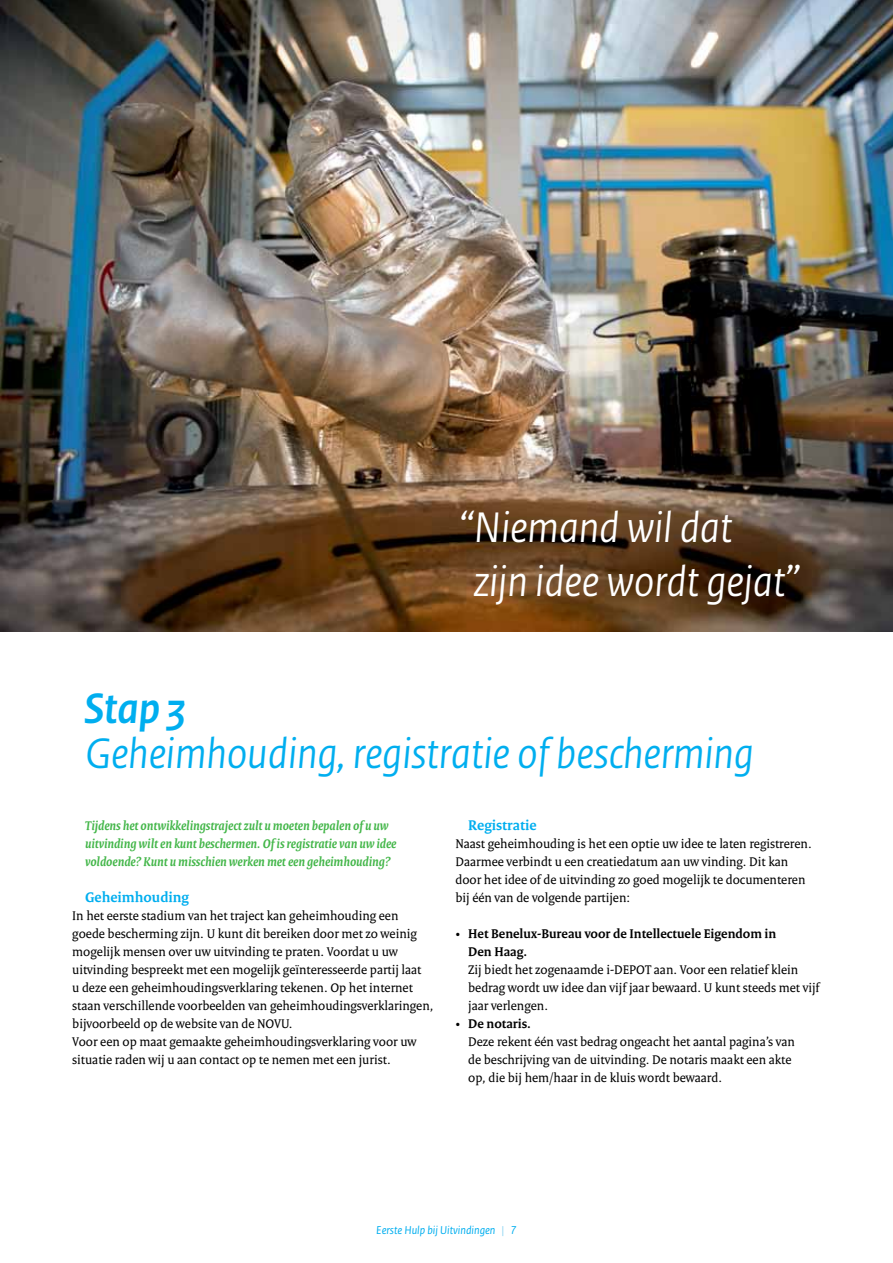
<style>
.page{position:relative;width:893px;height:1263px;background:#fff}
.page>*{position:absolute;margin:0;border:0;box-sizing:border-box;transform-origin:0 0}
.t1{font:italic 45px "Rijksoverheid Sans Heading";color:#00aeef}
.t2{font:italic 45px/54px "Rijksoverheid Sans Heading";color:#fff}
.t3{font:italic 700 45px "Rijksoverheid Sans Heading";color:#00aeef}
.t4{font:700 15px "Rijksoverheid Serif";color:#00aeef}
.t5{font:13.5px/18px "Rijksoverheid Serif";color:#000}
.t6{font:italic 700 13.5px/18px "Rijksoverheid Serif";color:#43b649}
.t7{font:700 13.5px/18px "Rijksoverheid Serif";color:#000}
.t8{font:italic 12px "Rijksoverheid Sans Text";color:#00aeef}
.s1{font-weight:400}
.s2{font-weight:700}
.s3{color:#7dcef1}
</style>
<div class="page">
<img style="left:0;top:0;width:893px;height:632px">
<h1 class="t2" style="left:474px;top:501px;width:328px;text-indent:-15px">“Niemand wil dat<br>zijn idee wordt gejat”</h1>
<h1 class="t3" style="left:85px;top:683px;width:103px">Stap 3</h1>
<h1 class="t1" style="left:85px;top:728px;width:670px">Geheimhouding, registratie of bescherming</h1>
<p class="t6" style="left:85px;top:816px;width:313px">Tijdens het ontwikkelingstraject zult u moeten bepalen of u uw uitvinding wilt en kunt beschermen. Of is registratie van uw idee voldoende? Kunt u misschien werken met een geheimhouding?</p>
<p class="t4" style="left:85px;top:888px;width:105px">Geheimhouding</p>
<p class="t5" style="left:72px;top:906px;width:363px">In het eerste stadium van het traject kan geheimhouding een goede bescherming zijn. U kunt dit bereiken door met zo weinig mogelijk mensen over uw uitvinding te praten. Voordat u uw uitvinding bespreekt met een mogelijk geïnteresseerde partij laat<br>u deze een geheimhoudingsverklaring tekenen. Op het internet staan verschillende voorbeelden van geheimhoudingsverklaringen, bijvoorbeeld op de website van de NOVU.<br>Voor een op maat gemaakte geheimhoudingsverklaring voor uw situatie raden wij u aan contact op te nemen met een jurist.</p>
<p class="t4" style="left:468px;top:816px;width:70px">Registratie</p>
<p class="t5" style="left:455px;top:834px;width:358px">Naast geheimhouding is het een optie uw idee te laten registreren.<br>Daarmee verbindt u een creatiedatum aan uw vinding. Dit kan door het idee of de uitvinding zo goed mogelijk te documenteren bij één van de volgende partijen:</p>
<p class="t7" style="left:468px;top:924px;width:310px;text-indent:-13px"><span class="s1">•</span> Het Benelux-Bureau voor de Intellectuele Eigendom in<br>Den Haag.</p>
<p class="t5" style="left:468px;top:960px;width:353px">Zij biedt het zogenaamde i-DEPOT aan. Voor een relatief klein bedrag wordt uw idee dan vijf jaar bewaard. U kunt steeds met vijf jaar verlengen.</p>
<p class="t5" style="left:468px;top:1014px;width:328px;text-indent:-13px">• <span class="s2">De notaris.<br></span>Deze rekent één vast bedrag ongeacht het aantal pagina’s van de beschrijving van de uitvinding. De notaris maakt een akte op, die bij hem/haar in de kluis wordt bewaard.</p>
<p class="t8" style="left:376px;top:1223px;width:142px">Eerste Hulp bij Uitvindingen <span class="s3">|</span> 7</p>
</div>
